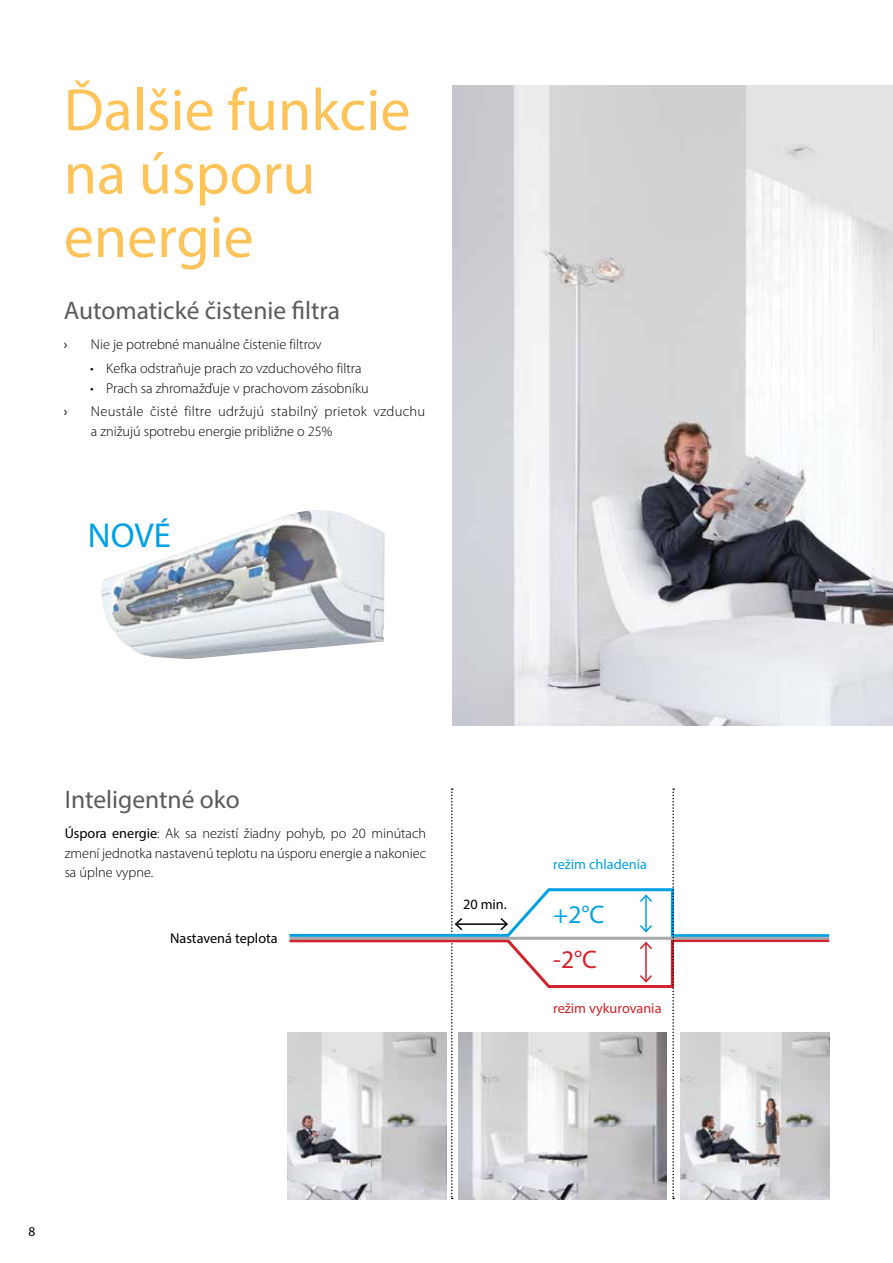
<style>
.page{position:relative;width:893px;height:1263px;background:#fff}
.page>*{position:absolute;margin:0;border:0;box-sizing:border-box;transform-origin:0 0}
.t1{font:60px/63.4px "Myriad Pro";color:#fec45a}
.t2{font:34.65px "Myriad Pro";color:#00a1e4}
.t3{font:25.5px "Myriad Pro";color:#5a5b5d}
.t4{font:25.5px "Myriad Pro";color:#d2232a}
.t5{font:25.5px "Myriad Pro";color:#00a1e4}
.t6{font:300 14.25px/19.5px "Myriad Pro";color:#000;text-align:justify}
.t7{font:300 14.25px/19.5px "Myriad Pro";letter-spacing:.02em;color:#000}
.t8{font:14.25px "Myriad Pro";color:#000}
.t9{font:14.25px "Myriad Pro";color:#d2232a}
.t10{font:14.25px "Myriad Pro";color:#00a1e4}
.t11{font:13.5px "Myriad Pro";color:#000}
.s1{font-weight:400}
</style>
<div class="page">
<img style="left:101px;top:510px;width:284px;height:149px">
<svg style="left:287px;top:788px;width:543px;height:411px"></svg>
<img style="left:453px;top:85px;width:440px;height:640px">
<h1 class="t1" style="left:64px;top:77px;width:348px">Ďalšie funkcie na úsporu energie</h1>
<h3 class="t3" style="left:64px;top:294px;width:278px">Automatické čistenie filtra</h3>
<p class="t8" style="left:64px;top:336px;width:5px">›</p>
<p class="t6" style="left:91px;top:335px;width:232px">Nie je potrebné manuálne čistenie filtrov</p>
<p class="t6" style="left:90px;top:359px;width:273px">• Kefka odstraňuje prach zo vzduchového filtra</p>
<p class="t6" style="left:90px;top:378px;width:280px">• Prach sa zhromažďuje v prachovom zásobníku</p>
<p class="t8" style="left:64px;top:403px;width:5px">›</p>
<p class="t7" style="left:91px;top:402px;width:336px">Neustále čisté filtre udržujú stabilný prietok vzduchu a znižujú spotrebu energie približne o 25%</p>
<h2 class="t2" style="left:88px;top:514px;width:85px">NOVÉ</h2>
<h3 class="t3" style="left:65px;top:783px;width:177px">Inteligentné oko</h3>
<p class="t6" style="left:65px;top:824px;width:363px"><span class="s1">Úspora energie</span>: Ak sa nezistí žiadny pohyb, po 20 minútach zmení jednotka nastavenú teplotu na úsporu energie a nakoniec sa úplne vypne.</p>
<p class="t8" style="left:170px;top:929px;width:109px">Nastavená teplota</p>
<p class="t8" style="left:463px;top:895px;width:45px">20 min.</p>
<p class="t10" style="left:553px;top:855px;width:95px">režim chladenia</p>
<h3 class="t5" style="left:553px;top:898px;width:53px">+2°C</h3>
<h3 class="t4" style="left:553px;top:943px;width:45px">-2°C</h3>
<p class="t9" style="left:553px;top:999px;width:110px">režim vykurovania</p>
<p class="t11" style="left:29px;top:1223px;width:8px">8</p>
</div>
